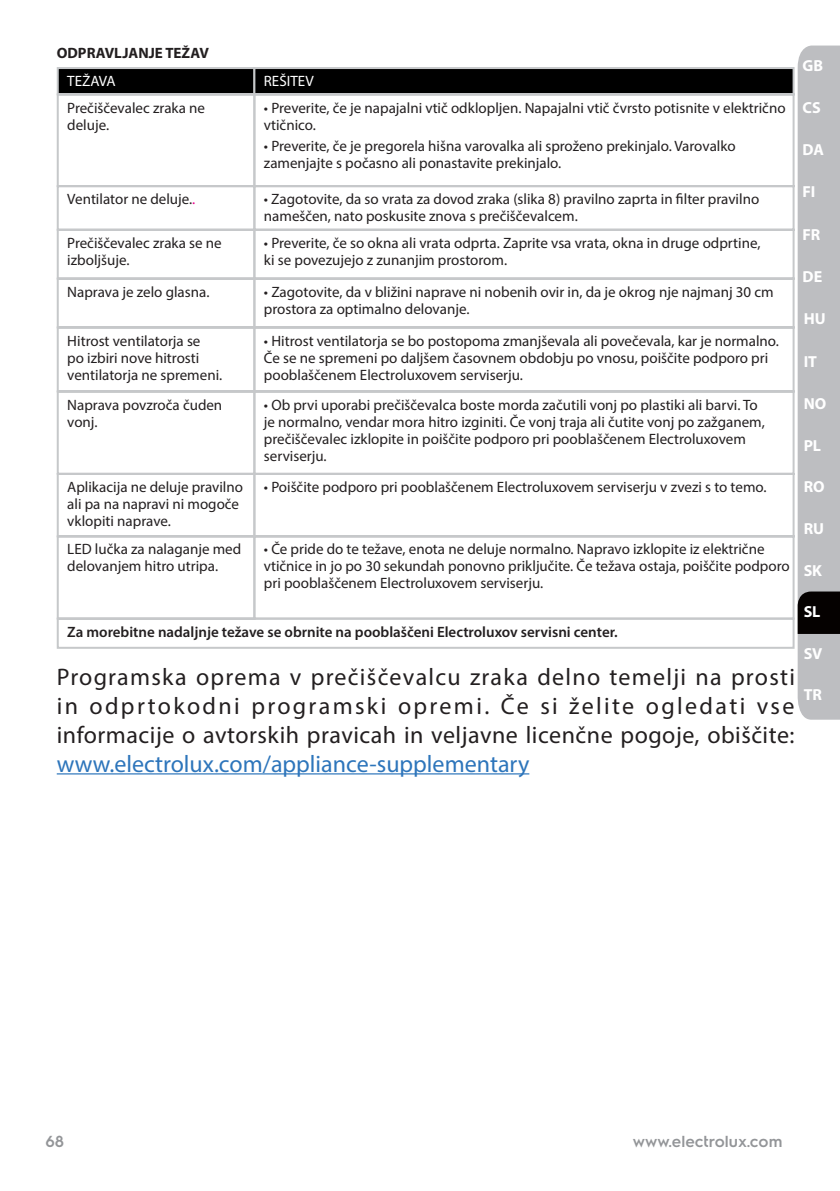
<style>
.page{position:relative;width:840px;height:1191px;background:#fff}
.page>*{position:absolute;margin:0;border:0;box-sizing:border-box;transform-origin:0 0}
.t1{font:24px/28.8px "Myriad Pro";letter-spacing:.02em;color:#231f20;text-align:justify}
.t2{font:24px "Myriad Pro";color:#2d75bb}
.t3{font:700 16px "Myriad Pro";color:#fff}
.t4{font:600 16px "Electrolux Sans";color:#939598}
.t5{font:15px/17px "Myriad Pro";color:#231f20}
.t6{font:600 15px "Myriad Pro";color:#231f20}
.t7{font:700 15px "Myriad Pro";color:#231f20}
.t8{font:15px "Myriad Pro";color:#fff}
.s1{color:#ec008c}
</style>
<div class="page">
<svg style="left:56px;top:67px;width:739px;height:582px"></svg>
<svg style="left:252px;top:67px;width:543px;height:553px"></svg>
<hr style="left:57px;top:773px;width:472px;height:1px;background:#2d75bb">
<svg style="left:797px;top:46px;width:42px;height:673px;background:#babbbd"></svg>
<p class="t7" style="left:57px;top:47px;width:153px">ODPRAVLJANJE TEŽAV</p>
<p class="t8" style="left:67px;top:75px;width:50px">TEŽAVA</p>
<p class="t5" style="left:67px;top:100px;width:139px">Prečiščevalec zraka ne deluje.</p>
<p class="t5" style="left:67px;top:192px;width:130px">Ventilator ne deluje.<span class="s1">.</span></p>
<p class="t5" style="left:67px;top:235px;width:156px">Prečiščevalec zraka se ne izboljšuje.</p>
<p class="t5" style="left:67px;top:284px;width:144px">Naprava je zelo glasna.</p>
<p class="t5" style="left:67px;top:333px;width:156px">Hitrost ventilatorja se<br>po izbiri nove hitrosti ventilatorja ne spremeni.</p>
<p class="t5" style="left:67px;top:397px;width:156px">Naprava povzroča čuden vonj.</p>
<p class="t5" style="left:67px;top:479px;width:177px">Aplikacija ne deluje pravilno ali pa na napravi ni mogoče vklopiti naprave.</p>
<p class="t5" style="left:67px;top:542px;width:175px">LED lučka za nalaganje med delovanjem hitro utripa.</p>
<p class="t8" style="left:264px;top:75px;width:51px">REŠITEV</p>
<p class="t5" style="left:264px;top:100px;width:523px">• Preverite, če je napajalni vtič odklopljen. Napajalni vtič čvrsto potisnite v električno vtičnico.</p>
<p class="t5" style="left:264px;top:138px;width:473px">• Preverite, če je pregorela hišna varovalka ali sproženo prekinjalo. Varovalko zamenjajte s počasno ali ponastavite prekinjalo.</p>
<p class="t5" style="left:264px;top:192px;width:496px">• Zagotovite, da so vrata za dovod zraka (slika 8) pravilno zaprta in filter pravilno nameščen, nato poskusite znova s prečiščevalcem.</p>
<p class="t5" style="left:264px;top:235px;width:497px">• Preverite, če so okna ali vrata odprta. Zaprite vsa vrata, okna in druge odprtine, ki se povezujejo z zunanjim prostorom.</p>
<p class="t5" style="left:264px;top:284px;width:511px">• Zagotovite, da v bližini naprave ni nobenih ovir in, da je okrog nje najmanj 30 cm prostora za optimalno delovanje.</p>
<p class="t5" style="left:264px;top:333px;width:516px">• Hitrost ventilatorja se bo postopoma zmanjševala ali povečevala, kar je normalno.<br>Če se ne spremeni po daljšem časovnem obdobju po vnosu, poiščite podporo pri pooblaščenem Electroluxovem serviserju.</p>
<p class="t5" style="left:264px;top:397px;width:502px">• Ob prvi uporabi prečiščevalca boste morda začutili vonj po plastiki ali barvi. To je normalno, vendar mora hitro izginiti. Če vonj traja ali čutite vonj po zažganem, prečiščevalec izklopite in poiščite podporo pri pooblaščenem Electroluxovem serviserju.</p>
<p class="t5" style="left:264px;top:479px;width:504px">• Poiščite podporo pri pooblaščenem Electroluxovem serviserju v zvezi s to temo.</p>
<p class="t5" style="left:264px;top:542px;width:527px">• Če pride do te težave, enota ne deluje normalno. Napravo izklopite iz električne vtičnice in jo po 30 sekundah ponovno priključite. Če težava ostaja, poiščite podporo pri pooblaščenem Electroluxovem serviserju.</p>
<p class="t6" style="left:67px;top:626px;width:551px">Za morebitne nadaljnje težave se obrnite na pooblaščeni Electroluxov servisni center.</p>
<h1 class="t1" style="left:57px;top:664px;width:739px">Programska oprema v prečiščevalcu zraka delno temelji na prosti in odprtokodni programski opremi. Če si želite ogledati vse informacije o avtorskih pravicah in veljavne licenčne pogoje, obiščite:</h1>
<h1 class="t2" style="left:57px;top:754px;width:474px">www.electrolux.com/appliance-supplementary</h1>
<p class="t3" style="left:802px;top:60px;width:22px">GB</p>
<p class="t3" style="left:802px;top:102px;width:20px">CS</p>
<p class="t3" style="left:802px;top:143px;width:23px">DA</p>
<p class="t3" style="left:802px;top:186px;width:14px">FI</p>
<p class="t3" style="left:802px;top:228px;width:19px">FR</p>
<p class="t3" style="left:802px;top:271px;width:21px">DE</p>
<p class="t3" style="left:803px;top:313px;width:23px">HU</p>
<p class="t3" style="left:803px;top:355px;width:15px">IT</p>
<p class="t3" style="left:803px;top:398px;width:24px">NO</p>
<p class="t3" style="left:803px;top:439px;width:19px">PL</p>
<p class="t3" style="left:803px;top:481px;width:22px">RO</p>
<p class="t3" style="left:803px;top:522px;width:22px">RU</p>
<p class="t3" style="left:803px;top:564px;width:20px">SK</p>
<p class="t3" style="left:803px;top:605px;width:18px">SL</p>
<p class="t3" style="left:803px;top:647px;width:20px">SV</p>
<p class="t3" style="left:803px;top:688px;width:20px">TR</p>
<p class="t4" style="left:45px;top:1132px;width:20px">68</p>
<p class="t4" style="left:632px;top:1132px;width:151px">www.electrolux.com</p>
</div>
